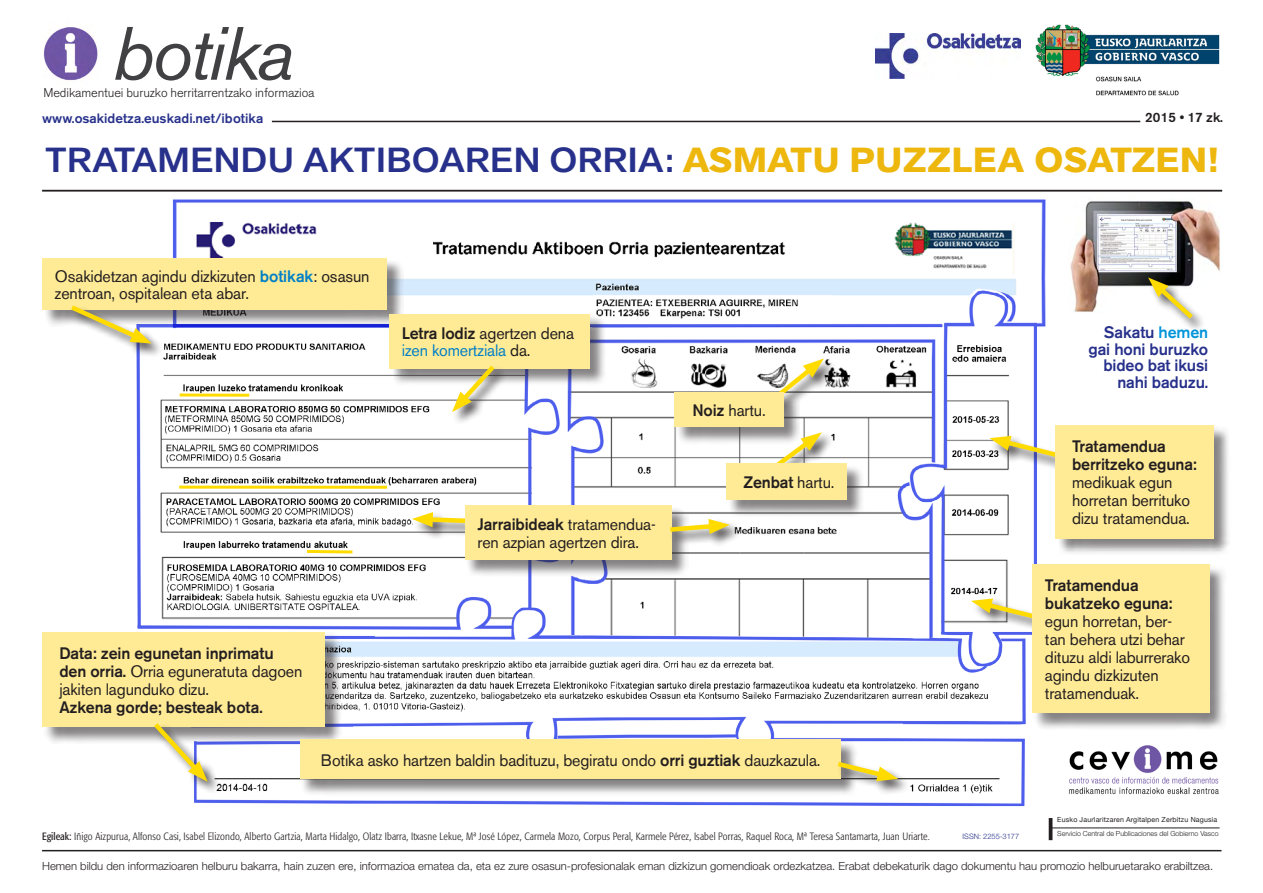
<style>
.page{position:relative;width:1263px;height:893px;background:#fff}
.page>*{position:absolute;margin:0;border:0;box-sizing:border-box;transform-origin:0 0}
.t1{font:italic 74.7px "Akzidenz Grotesk BE";letter-spacing:-.03em;color:#414042}
.t2{font:500 34.5px "Akzid Grtsk Next";letter-spacing:.01em;color:#27318b;scale:1.1 1}
.t3{font:16.5px/18px "Akzidenz Grotesk BE";letter-spacing:-.01em;color:#231f20}
.t4{font:500 16.5px/18px "Akzidenz Grotesk BE";letter-spacing:-.01em;color:#231f20}
.t5{font:500 16.5px/16.5px "Akzidenz Grotesk BE";letter-spacing:-.01em;color:#27318b;text-align:right}
.t6{font:500 13.5px "Akzidenz Grotesk BE";color:#27318b}
.t7{font:500 13.5px "Akzidenz Grotesk BE";color:#231f20}
.t8{font:300 12.75px "Akzidenz Grotesk BE";letter-spacing:-.01em;color:#231f20}
.t9{font:300 11.25px "Helvetica Neue LT Std";color:#231f20}
.t10{font:300 condensed 10.5px "Formata";letter-spacing:.01em;color:#231f20}
.t11{font:300 7.5px "Helvetica Neue";color:#27318b}
.t12{font:300 7.05px "Helvetica Neue LT Std";color:#231f20}
.t13{font:7.05px "Helvetica Neue";letter-spacing:.025em;color:#231f20}
.s1{font-weight:700;color:#edb70e}
.s2{font-weight:500;color:#0080c7}
.s3{font-weight:500}
.s4{color:#0080c7}
.s5{font-weight:400}
.s6{color:#0095da}
</style>
<div class="page">
<img style="left:136px;top:327px;width:424px;height:302px">
<img style="left:194px;top:750px;width:831px;height:56px">
<img style="left:567px;top:362px;width:340px;height:246px">
<img style="left:165px;top:189px;width:889px;height:173px">
<img style="left:191px;top:608px;width:835px;height:142px">
<hr style="left:42px;top:850px;width:1179px;height:1px;background:#231f20">
<hr style="left:1050px;top:827px;width:169px;height:1px;background:#231f20">
<hr style="left:1049px;top:818px;width:3px;height:22px;background:#231f20">
<img style="left:1069px;top:745px;width:150px;height:50px">
<img style="left:43px;top:27px;width:55px;height:54px">
<img style="left:876px;top:34px;width:144px;height:44px">
<hr style="left:272px;top:121px;width:868px;height:1px;background:#231f20">
<img style="left:1035px;top:24px;width:185px;height:72px">
<hr style="left:42px;top:190px;width:1180px;height:2px;background:#231f20">
<div style="left:43px;top:259px;width:361px;height:68px;background:#231f20;opacity:.55"></div>
<div style="left:42px;top:258px;width:345px;height:51px;background:#ffea95"></div>
<div style="left:43px;top:632px;width:300px;height:111px;background:#231f20;opacity:.55"></div>
<div style="left:42px;top:632px;width:283px;height:94px;background:#ffea95"></div>
<div style="left:390px;top:314px;width:217px;height:72px;background:#231f20;opacity:.55"></div>
<div style="left:389px;top:314px;width:200px;height:54px;background:#ffea95"></div>
<div style="left:70px;top:304px;width:94px;height:53px;background:#231f20;opacity:.75"></div>
<svg style="left:66px;top:304px;width:86px;height:40px"></svg>
<div style="left:770px;top:357px;width:67px;height:58px;background:#231f20;opacity:.75"></div>
<svg style="left:766px;top:359px;width:58px;height:47px"></svg>
<div style="left:675px;top:393px;width:126px;height:51px;background:#231f20;opacity:.55"></div>
<div style="left:674px;top:392px;width:110px;height:35px;background:#ffea95"></div>
<div style="left:765px;top:431px;width:70px;height:56px;background:#231f20;opacity:.75"></div>
<svg style="left:761px;top:432px;width:61px;height:31px"></svg>
<div style="left:727px;top:463px;width:137px;height:54px;background:#231f20;opacity:.55"></div>
<div style="left:726px;top:463px;width:121px;height:36px;background:#ffea95"></div>
<div style="left:451px;top:365px;width:56px;height:60px;background:#231f20;opacity:.75"></div>
<svg style="left:452px;top:365px;width:47px;height:47px"></svg>
<div style="left:411px;top:511px;width:81px;height:29px;background:#231f20;opacity:.75"></div>
<svg style="left:412px;top:512px;width:53px;height:15px"></svg>
<div style="left:465px;top:505px;width:223px;height:72px;background:#231f20;opacity:.55"></div>
<div style="left:465px;top:505px;width:206px;height:54px;background:#ffea95"></div>
<svg style="left:180px;top:393px;width:69px;height:4px"></svg>
<hr style="left:179px;top:486px;width:208px;height:3px;background:#ffdb00">
<svg style="left:304px;top:548px;width:51px;height:7px"></svg>
<div style="left:668px;top:517px;width:74px;height:30px;background:#231f20;opacity:.75"></div>
<svg style="left:668px;top:519px;width:62px;height:15px"></svg>
<img style="left:1070px;top:201px;width:150px;height:111px">
<div style="left:1147px;top:276px;width:59px;height:56px;background:#231f20;opacity:.75"></div>
<svg style="left:1148px;top:277px;width:50px;height:46px"></svg>
<img style="left:907px;top:289px;width:130px;height:377px">
<div style="left:989px;top:434px;width:91px;height:39px;background:#231f20;opacity:.75"></div>
<svg style="left:989px;top:436px;width:66px;height:27px"></svg>
<div style="left:970px;top:596px;width:76px;height:36px;background:#231f20;opacity:.75"></div>
<svg style="left:971px;top:598px;width:61px;height:23px"></svg>
<div style="left:1033px;top:564px;width:194px;height:166px;background:#231f20;opacity:.55"></div>
<div style="left:1032px;top:564px;width:177px;height:148px;background:#ffea95"></div>
<div style="left:1056px;top:426px;width:175px;height:129px;background:#231f20;opacity:.55"></div>
<div style="left:1055px;top:425px;width:158px;height:113px;background:#ffea95"></div>
<div style="left:300px;top:740px;width:557px;height:56px;background:#231f20;opacity:.55"></div>
<div style="left:300px;top:739px;width:540px;height:40px;background:#ffea95"></div>
<div style="left:836px;top:760px;width:75px;height:35px;background:#231f20;opacity:.75"></div>
<svg style="left:833px;top:758px;width:65px;height:23px"></svg>
<div style="left:153px;top:722px;width:68px;height:73px;background:#231f20;opacity:.75"></div>
<svg style="left:149px;top:722px;width:59px;height:60px"></svg>
<h1 class="t1" style="left:112px;top:9px;width:183px">botika</h1>
<p class="t6" style="left:42px;top:110px;width:223px">www.osakidetza.euskadi.net/ibotika</p>
<p class="t7" style="left:1145px;top:109px;width:79px">2015 • 17 zk.</p>
<h2 class="t2" style="left:45px;top:138px;width:1068px">TRATAMENDU AKTIBOAREN ORRIA: <span class="s1">ASMATU PUZZLEA OSATZEN!</span></h2>
<p class="t8" style="left:43px;top:85px;width:273px">Medikamentuei buruzko herritarrentzako informazioa</p>
<p class="t3" style="left:55px;top:268px;width:316px;line-height:16.5px">Osakidetzan agindu dizkizuten <span class="s2">botikak</span>: osasun zentroan, ospitalean eta abar.</p>
<p class="t3" style="left:402px;top:325px;width:174px;line-height:16.5px"><span class="s3">Letra lodiz</span> agertzen dena <span class="s4">izen komertziala</span> da.</p>
<p class="t3" style="left:59px;top:644px;width:244px"><span class="s3">Data: zein egunetan inprimatu den orria.</span> Orria eguneratuta dagoen jakiten lagunduko dizu.</p>
<p class="t4" style="left:59px;top:698px;width:205px">Azkena gorde; besteak bota.</p>
<p class="t3" style="left:477px;top:515px;width:180px"><span class="s3">Jarraibideak</span> tratamendua&shy;ren azpian agertzen dira.</p>
<p class="t3" style="left:692px;top:401px;width:75px"><span class="s3">Noiz</span> hartu.</p>
<p class="t4" style="left:743px;top:473px;width:93px">Zenbat <span class="s5">hartu.</span></p>
<p class="t3" style="left:321px;top:751px;width:501px">Botika asko hartzen baldin badituzu, begiratu ondo <span class="s3">orri guztiak</span> dauzkazula.</p>
<p class="t5" style="left:1088px;top:324px;width:121px">Sakatu <span class="s6">hemen </span>gai honi buruzko bideo bat ikusi nahi baduzu.</p>
<p class="t4" style="left:1072px;top:437px;width:126px">Tratamendua berritzeko eguna:</p>
<p class="t3" style="left:1072px;top:474px;width:120px">medikuak egun horretan berrituko dizu tratamendua.</p>
<p class="t4" style="left:1045px;top:576px;width:129px">Tratamendua bukatzeko eguna:</p>
<p class="t3" style="left:1045px;top:612px;width:147px">egun horretan, ber&shy;tan behera utzi behar dituzu aldi laburrerako agindu dizkizuten tratamenduak.</p>
<p class="t13" style="left:1057px;top:815px;width:161px">Eusko Jaurlaritzaren Argitalpen Zerbitzu Nagusia</p>
<p class="t12" style="left:1057px;top:829px;width:163px">Servicio Central de Publicaciones del Gobierno Vasco</p>
<p class="t10" style="left:42px;top:830px;width:889px"><span class="s5">Egileak:</span> Iñigo Aizpurua, Alfonso Casi, Isabel Elizondo, Alberto Gartzia, Marta Hidalgo, Olatz Ibarra, Itxasne Lekue, Mª José López, Carmela Mozo, Corpus Peral, Karmele Pérez, Isabel Porras, Raquel Roca, Mª Teresa Santamarta, Juan Uriarte.</p>
<p class="t9" style="left:42px;top:859px;width:1173px">Hemen bildu den informazioaren helburu bakarra, hain zuzen ere, informazioa ematea da, eta ez zure osasun-profesionalak eman dizkizun gomendioak ordezkatzea. Erabat debekaturik dago dokumentu hau promozio helburuetarako erabiltzea.</p>
<p class="t11" style="left:962px;top:831px;width:58px">ISSN: 2255-3177</p>
</div>
